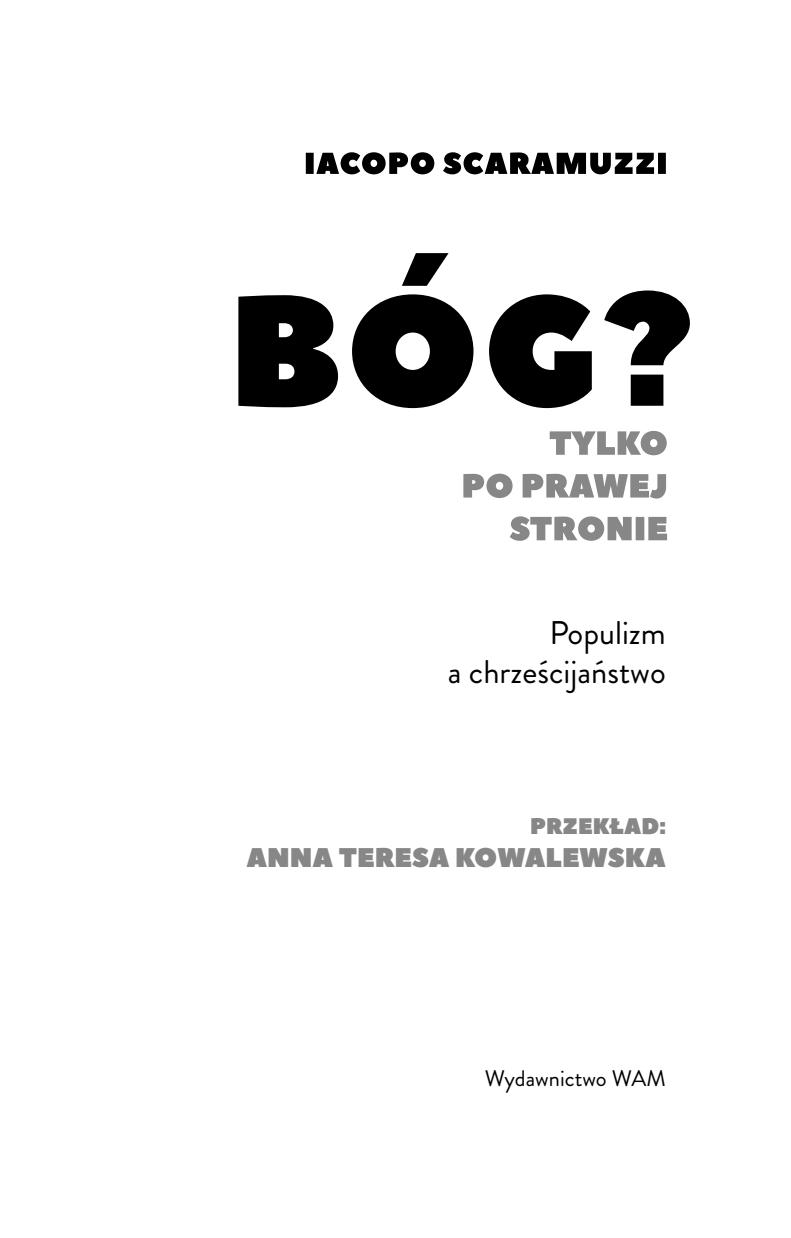
<style>
.page{position:relative;width:791px;height:1238px;background:#fff}
.page>*{position:absolute;margin:0;border:0;box-sizing:border-box;transform-origin:0 0}
.t1{font:32.85px/39.4px "Brandon Grotesque";color:#000;text-align:right}
.t2{font:27px "Peace Sans";color:#878787}
.t3{font:22.5px "Brandon Grotesque";color:#000}
.t4{font:22.5px "Peace Sans";color:#878787}
</style>
<div class="page">
<svg style="left:510px;top:516px;width:157px;height:25px"></svg>
<svg style="left:463px;top:473px;width:203px;height:25px"></svg>
<svg style="left:550px;top:431px;width:117px;height:24px"></svg>
<svg style="left:238px;top:253px;width:452px;height:155px"></svg>
<svg style="left:306px;top:152px;width:360px;height:22px"></svg>
<p class="t1" style="left:448px;top:613px;width:219px">Populizm<br>a chrześcijaństwo</p>
<p class="t4" style="left:530px;top:811px;width:137px">PRZEKŁAD:</p>
<p class="t2" style="left:246px;top:839px;width:421px">ANNA TERESA KOWALEWSKA</p>
<p class="t3" style="left:485px;top:1062px;width:183px">Wydawnictwo WAM</p>
</div>
